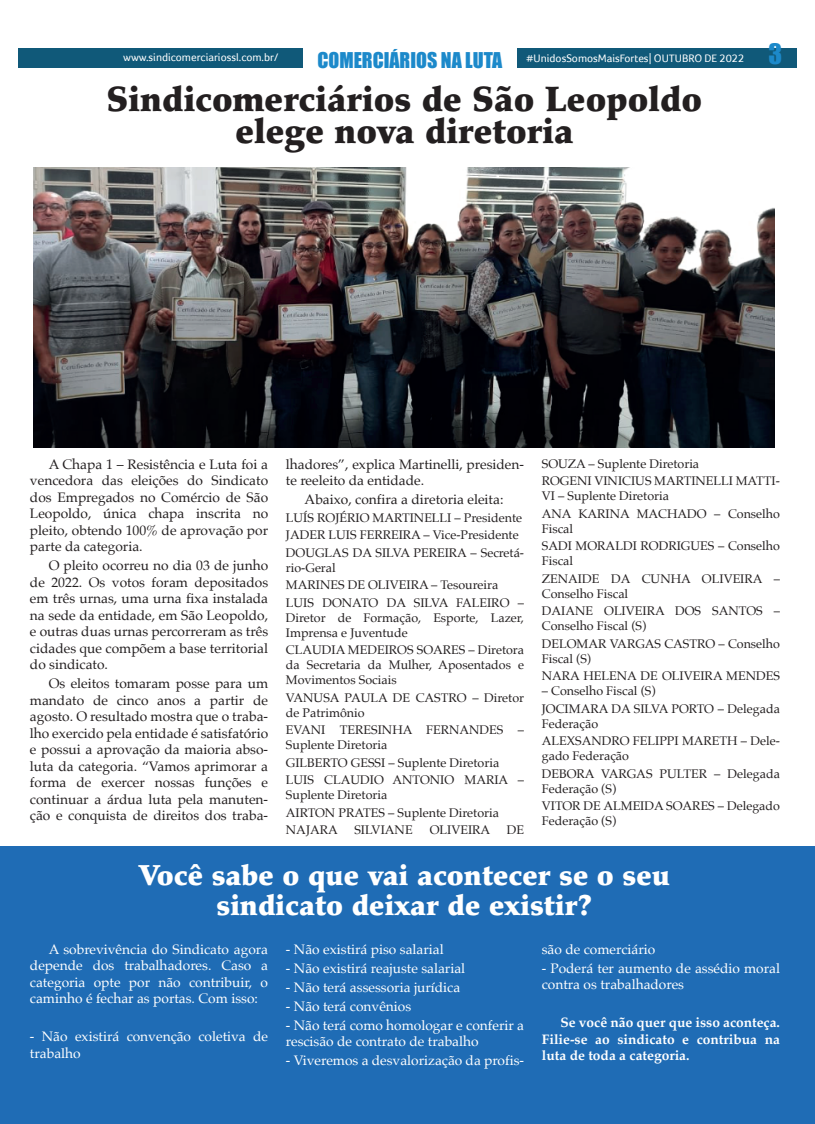
<style>
.page{position:relative;width:815px;height:1124px;background:#fff}
.page>*{position:absolute;margin:0;border:0;box-sizing:border-box;transform-origin:0 0}
.t1{font:900 35px/32px "Palatino";color:#231f20;text-align:center}
.t2{font:900 28.75px/29.5px "Palatino";color:#fff;text-align:center}
.t3{font:25.88px "Impact";color:#1c89ca}
.t4{font:13.75px/16.5px "Palatino";color:#231f20;text-align:justify}
.t5{font:13.75px/16.5px "Palatino";color:#fff}
.t6{font:700 13.75px/16.5px "Palatino";color:#fff;text-align:justify}
.t7{font:12.5px/17.5px "Palatino";color:#231f20}
.t8{font:11.25px "Foco";color:#fff}
.s1{font-family:"Impact";font-size:20px;color:#1c89ca}
</style>
<div class="page">
<div style="left:18px;top:48px;width:779px;height:20px;background:#105979"></div>
<div style="left:304px;top:42px;width:213px;height:33px;background:#fff"></div>
<img style="left:34px;top:167px;width:741px;height:280px">
<div style="left:0;top:846px;width:815px;height:277px;background:#1f6cb5"></div>
<p class="t8" style="left:123px;top:51px;width:157px">www.sindicomerciariossl.com.br/</p>
<p class="t8" style="left:317px;top:52px;width:428px"><span class="s1">COMERCIÁRIOS NA LUTA</span> #UnidosSomosMaisFortes| OUTUBRO DE 2022</p>
<h1 class="t1" style="left:107px;top:83px;width:597px">Sindicomerciários de São Leopoldo elege nova diretoria</h1>
<h3 class="t3" style="left:768px;top:34px;width:15px">3</h3>
<p class="t4" style="left:30px;top:455px;width:240px;text-indent:19px">A Chapa 1 – Resistência e Luta foi a vencedora das eleições do Sindicato dos Empregados no Comércio de São Leopoldo, única chapa inscrita no pleito, obtendo 100% de aprovação por parte da categoria.</p>
<p class="t4" style="left:30px;top:557px;width:240px;text-indent:19px">O pleito ocorreu no dia 03 de junho de 2022. Os votos foram depositados em três urnas, uma urna fixa instalada na sede da entidade, em São Leopoldo, e outras duas urnas percorreram as três cidades que compõem a base territorial do sindicato.</p>
<p class="t4" style="left:30px;top:675px;width:240px;text-indent:19px">Os eleitos tomaram posse para um mandato de cinco anos a partir de agosto. O resultado mostra que o traba&shy;lho exercido pela entidade é satisfatório e possui a aprovação da maioria abso&shy;luta da categoria. “Vamos aprimorar a forma de exercer nossas funções e continuar a árdua luta pela manuten&shy;ção e conquista de direitos dos traba-</p>
<p class="t4" style="left:286px;top:455px;width:240px">lhadores”, explica Martinelli, presiden&shy;te reeleito da entidade.</p>
<p class="t4" style="left:305px;top:491px;width:200px">Abaixo, confira a diretoria eleita:</p>
<p class="t7" style="left:286px;top:508px;width:240px">LUÍS ROJÉRIO MARTINELLI – Presidente<br>JADER LUIS FERREIRA – Vice-Presidente<br>DOUGLAS DA SILVA PEREIRA – Secretá-</p>
<p class="t7" style="left:286px;top:558px;width:240px">rio-Geral<br>MARINES DE OLIVEIRA – Tesoureira<br>LUIS DONATO DA SILVA FALEIRO –</p>
<p class="t7" style="left:286px;top:609px;width:240px;line-height:15px">Diretor de Formação, Esporte, Lazer,<br>Imprensa e Juventude</p>
<p class="t7" style="left:286px;top:642px;width:240px;line-height:15px;text-align:justify">CLAUDIA MEDEIROS SOARES – Diretora da Secretaria da Mulher, Aposentados e Movimentos Sociais</p>
<p class="t7" style="left:286px;top:689px;width:240px;line-height:15px">VANUSA PAULA DE CASTRO – Diretor de Patrimônio</p>
<p class="t7" style="left:286px;top:722px;width:240px;line-height:15px">EVANI TERESINHA FERNANDES –<br>Suplente Diretoria</p>
<p class="t7" style="left:286px;top:753px;width:240px">GILBERTO GESSI – Suplente Diretoria<br>LUIS CLAUDIO ANTONIO MARIA –</p>
<p class="t7" style="left:286px;top:786px;width:215px">Suplente Diretoria<br>AIRTON PRATES – Suplente Diretoria<br>NAJARA</p>
<p class="t7" style="left:354px;top:821px;width:60px">SILVIANE</p>
<p class="t7" style="left:430px;top:821px;width:62px">OLIVEIRA</p>
<p class="t7" style="left:507px;top:821px;width:19px">DE</p>
<p class="t7" style="left:542px;top:454px;width:240px">SOUZA – Suplente Diretoria<br>ROGENI VINICIUS MARTINELLI MATTI-</p>
<p class="t7" style="left:542px;top:487px;width:240px">VI – Suplente Diretoria<br>ANA KARINA MACHADO – Conselho</p>
<p class="t7" style="left:542px;top:519px;width:240px">Fiscal<br>SADI MORALDI RODRIGUES – Conselho</p>
<p class="t7" style="left:542px;top:552px;width:240px">Fiscal<br>ZENAIDE DA CUNHA OLIVEIRA –</p>
<p class="t7" style="left:542px;top:584px;width:240px">Conselho Fiscal<br>DAIANE OLIVEIRA DOS SANTOS –</p>
<p class="t7" style="left:542px;top:617px;width:240px">Conselho Fiscal (S)<br>DELOMAR VARGAS CASTRO – Conselho</p>
<p class="t7" style="left:542px;top:649px;width:240px">Fiscal (S)<br>NARA HELENA DE OLIVEIRA MENDES</p>
<p class="t7" style="left:542px;top:682px;width:240px">– Conselho Fiscal (S)<br>JOCIMARA DA SILVA PORTO – Delegada</p>
<p class="t7" style="left:542px;top:714px;width:240px">Federação<br>ALEXSANDRO FELIPPI MARETH – Dele-</p>
<p class="t7" style="left:542px;top:747px;width:240px">gado Federação<br>DEBORA VARGAS PULTER – Delegada</p>
<p class="t7" style="left:542px;top:779px;width:240px">Federação (S)<br>VITOR DE ALMEIDA SOARES – Delegado</p>
<p class="t7" style="left:542px;top:812px;width:76px">Federação (S)</p>
<h2 class="t2" style="left:139px;top:860px;width:532px">Você sabe o que vai acontecer se o seu sindicato deixar de existir?</h2>
<p class="t5" style="left:30px;top:940px;width:240px;text-align:justify;text-indent:19px">A sobrevivência do Sindicato agora depende dos trabalhadores. Caso a categoria opte por não contribuir, o caminho é fechar as portas. Com isso:</p>
<p class="t5" style="left:30px;top:1028px;width:240px">- Não existirá convenção coletiva de trabalho</p>
<p class="t5" style="left:286px;top:940px;width:159px">- Não existirá piso salarial</p>
<p class="t5" style="left:286px;top:959px;width:181px">- Não existirá reajuste salarial</p>
<p class="t5" style="left:286px;top:978px;width:176px">- Não terá assessoria jurídica</p>
<p class="t5" style="left:286px;top:997px;width:127px">- Não terá convênios</p>
<p class="t5" style="left:286px;top:1016px;width:240px">- Não terá como homologar e conferir a rescisão de contrato de trabalho</p>
<p class="t5" style="left:286px;top:1052px;width:240px">- Viveremos a desvalorização da profis-</p>
<p class="t5" style="left:542px;top:940px;width:115px">são de comerciário</p>
<p class="t5" style="left:542px;top:959px;width:240px">- Poderá ter aumento de assédio moral contra os trabalhadores</p>
<p class="t6" style="left:542px;top:1013px;width:240px;text-indent:19px">Se você não quer que isso aconteça.<br>Filie-se ao sindicato e contribua na luta de toda a categoria.</p>
</div>
